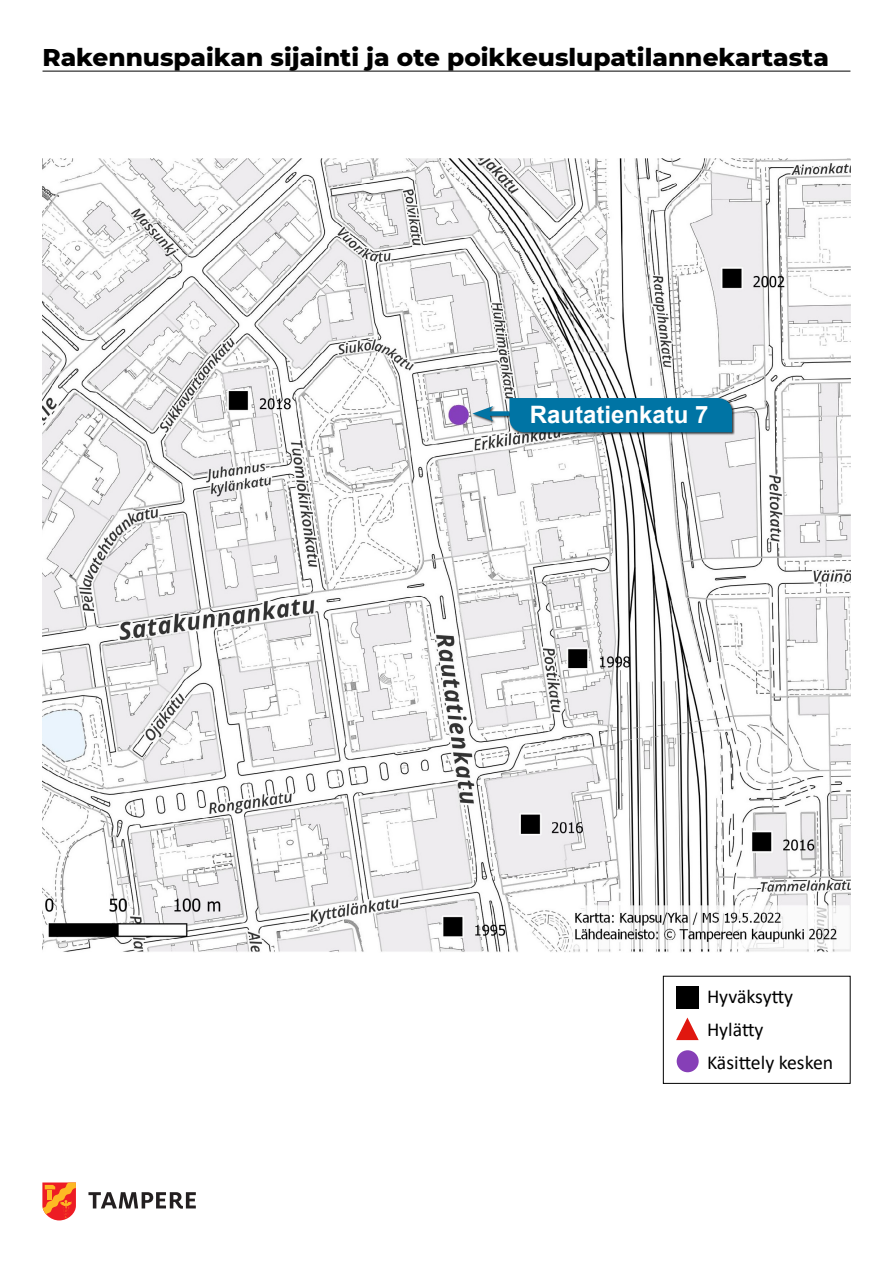
<style>
.page{position:relative;width:893px;height:1263px;background:#fff}
.page>*{position:absolute;margin:0;border:0;box-sizing:border-box;transform-origin:0 0}
.Pääotsikko{font:800 24.75px "Montserrat";color:#000}
.t1{font:700 24px "Arial";color:#fff}
.t2{font:19.8px/33px "Calibri";color:#000}
</style>
<div class="page">
<img style="left:43px;top:159px;width:807px;height:793px">
<hr style="left:43px;top:71px;width:807px;height:1px;background:#000">
<svg style="left:43px;top:1182px;width:33px;height:38px"></svg>
<svg style="left:88px;top:1192px;width:108px;height:17px"></svg>
<div style="left:663px;top:976px;width:187px;height:108px;border:1px solid #000"></div>
<div style="left:707px;top:981px;width:142px;height:96px;background:#fff"></div>
<div style="left:677px;top:1050px;width:22px;height:22px;background:#863fb7;border-radius:50%"></div>
<div style="left:676px;top:986px;width:23px;height:23px;background:#000"></div>
<svg style="left:676px;top:1017px;width:23px;height:23px"></svg>
<div style="left:472px;top:406px;width:41px;height:19px;background:#000;opacity:.75"></div>
<div style="left:485px;top:411px;width:25px;height:5px;background:#0074a4"></div>
<svg style="left:472px;top:406px;width:21px;height:15px"></svg>
<div style="left:509px;top:398px;width:226px;height:38px;background:#000;opacity:.75"></div>
<svg style="left:509px;top:397px;width:224px;height:36px;background:#0a77a4"></svg>
<h1 class="Pääotsikko" style="left:43px;top:40px;width:788px">Rakennuspaikan sijainti ja ote poikkeuslupatilannekartasta</h1>
<p class="t1" style="left:530px;top:397px;width:180px">Rautatienkatu 7</p>
<p class="t2" style="left:707px;top:980px;width:128px">Hyväksytty<br>Hylätty<br>Käsittely kesken</p>
</div>
